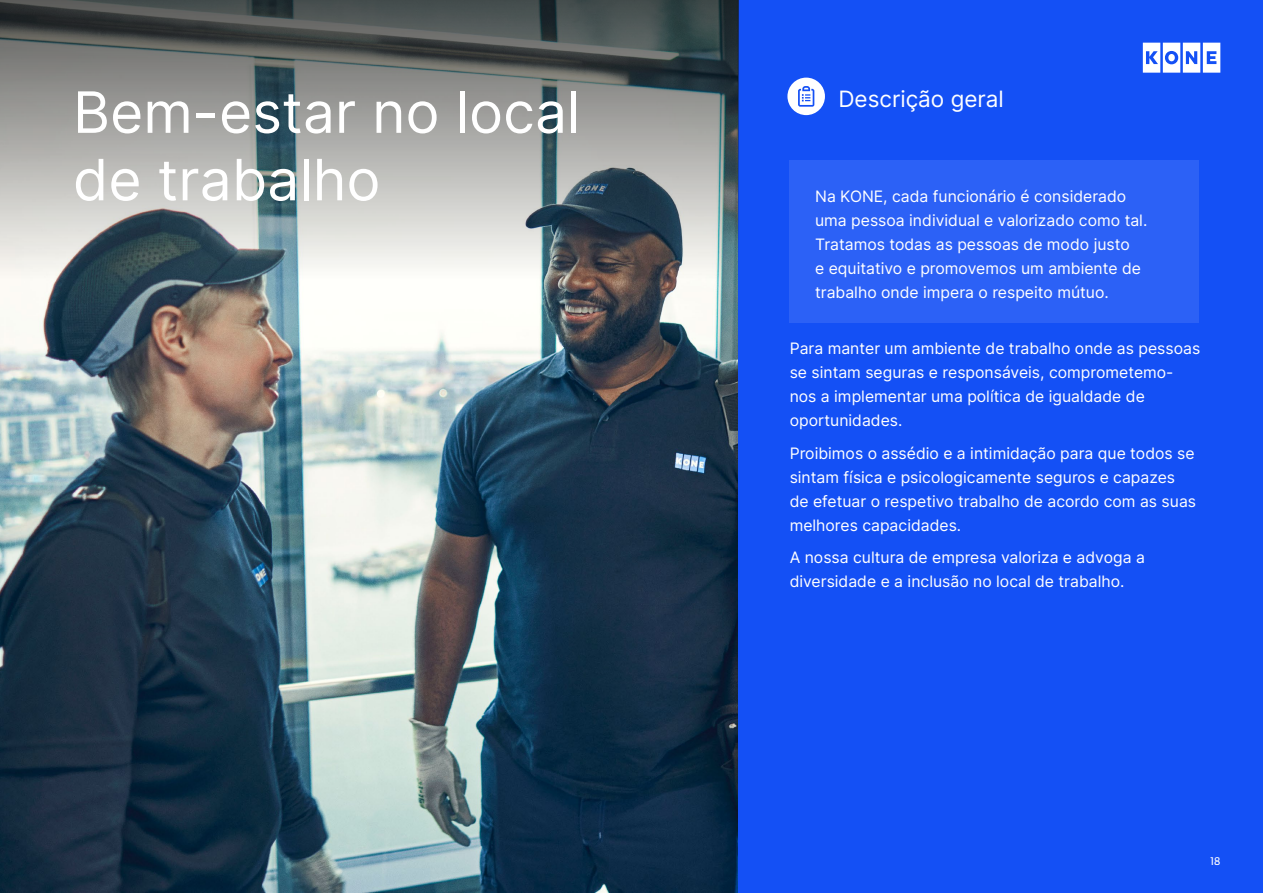
<style>
.page{position:relative;width:1263px;height:893px;background:#fff}
.page>*{position:absolute;margin:0;border:0;box-sizing:border-box;transform-origin:0 0}
.t1{font:57px/67.5px "Inter";color:#fff}
.t2{font:22.5px "Inter";color:#fff}
.t3{font:15.75px/24px "Inter";color:#fff}
.t4{font:12px "KONE Information";color:#fff}
</style>
<div class="page">
<img style="left:0;top:281px;width:738px;height:612px">
<div style="left:738px;top:0;width:525px;height:893px;background:#1450f5"></div>
<svg style="left:0;top:0;width:738px;height:281px;background:#868b8b"></svg>
<svg style="left:1143px;top:43px;width:77px;height:30px"></svg>
<div style="left:787px;top:78px;width:38px;height:37px;background:#fff;border-radius:50%"></div>
<svg style="left:798px;top:86px;width:16px;height:21px"></svg>
<div style="left:790px;top:161px;width:409px;height:162px;background:#2c61f6"></div>
<h1 class="t1" style="left:73px;top:77px;width:509px">Bem-estar no local de trabalho</h1>
<h2 class="t2" style="left:838px;top:83px;width:167px">Descrição geral</h2>
<p class="t3" style="left:815px;top:183px;width:334px">Na KONE, cada funcionário é considerado uma pessoa individual e valorizado como tal.<br>Tratamos todas as pessoas de modo justo<br>e equitativo e promovemos um ambiente de trabalho onde impera o respeito mútuo.</p>
<p class="t3" style="left:790px;top:336px;width:412px">Para manter um ambiente de trabalho onde as pessoas se sintam seguras e responsáveis, comprometemo&shy;nos a implementar uma política de igualdade de oportunidades.</p>
<p class="t3" style="left:790px;top:440px;width:408px">Proibimos o assédio e a intimidação para que todos se sintam física e psicologicamente seguros e capazes de efetuar o respetivo trabalho de acordo com as suas melhores capacidades.</p>
<p class="t3" style="left:790px;top:545px;width:357px">A nossa cultura de empresa valoriza e advoga a diversidade e a inclusão no local de trabalho.</p>
<p class="t4" style="left:1210px;top:853px;width:12px">18</p>
</div>
